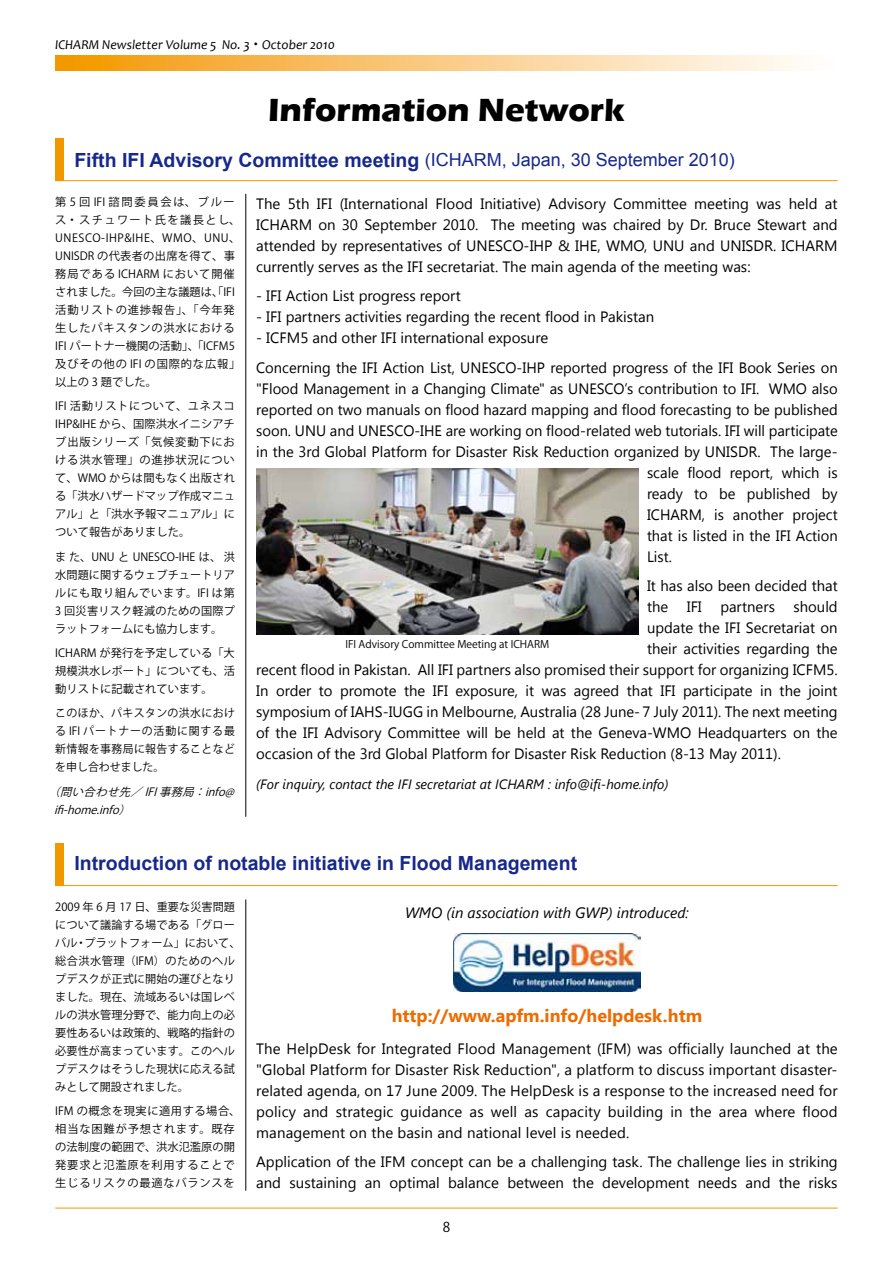
<style>
.page{position:relative;width:893px;height:1263px;background:#fff}
.page>*{position:absolute;margin:0;border:0;box-sizing:border-box;transform-origin:0 0}
.t1{font:700 33px "Eras ITC";color:#000}
.t2{font:700 19.5px "Arial";color:#17288b}
.t3{font:700 18px "Segoe UI";color:#ed6c00}
.t4{font:15px/21px "Segoe UI";color:#000;text-align:justify}
.t5{font:italic 15px "Segoe UI";color:#000}
.t6{font:italic 13.5px "Segoe UI";color:#000}
.t7{font:italic 13.5px "Candara";color:#000}
.t8{font:13.5px "Koz Go Pro";color:#000}
.t9{font:11.25px/18px "Koz Go Pro";letter-spacing:.01em;color:#000;text-align:justify}
.t10{font:11.25px/18px "Koz Go Pro";letter-spacing:.045em;color:#000}
.t11{font:11.25px/18px "Koz Go Pro";letter-spacing:.07em;color:#000}
.t12{font:italic 11.25px/18px "Koz Go Pro";color:#000}
.t13{font:10.5px "Koz Go Pro";color:#000}
.s1{font-family:"Koz Min Pro";font-style:normal}
.s2{font-weight:400;font-size:18px}
</style>
<div class="page">
<svg style="left:55px;top:55px;width:746px;height:15px;background:#f9c97e"></svg>
<hr style="left:55px;top:1208px;width:783px;height:1px;background:#f39700">
<div style="left:55px;top:843px;width:9px;height:43px;background:#f39700"></div>
<hr style="left:55px;top:885px;width:783px;height:1px;background:#f39700">
<hr style="left:246px;top:899px;width:1px;height:292px;background:#000">
<hr style="left:246px;top:194px;width:1px;height:623px;background:#000">
<div style="left:55px;top:138px;width:9px;height:43px;background:#f39700"></div>
<hr style="left:55px;top:180px;width:783px;height:1px;background:#f39700">
<img style="left:454px;top:933px;width:186px;height:59px">
<img style="left:256px;top:468px;width:382px;height:166px">
<p class="t7" style="left:55px;top:36px;width:281px">ICHARM Newsletter Volume 5 No. 3 <span class="s1">・</span> October 2010</p>
<h1 class="t1" style="left:268px;top:91px;width:358px">Information Network</h1>
<h2 class="t2" style="left:74px;top:147px;width:662px">Fifth IFI Advisory Committee meeting <span class="s2">(ICHARM, Japan, 30 September 2010)</span></h2>
<p class="t10" style="left:55px;top:193px;width:187px">第 5 回 IFI 諮問委員会は、ブルース・スチュワート氏を議長とし、<br>UNESCO-IHP&amp;IHE、WMO、UNU、<br>UNISDR の代表者の出席を得て、事務局である ICHARM において開催されました。今回の主な議題は、「IFI活動リストの進捗報告」、「今年発生したパキスタンの洪水における<br>IFI パートナー機関の活動」、「ICFM5及びその他の IFI の国際的な広報」以上の 3 題でした。</p>
<p class="t9" style="left:55px;top:397px;width:181px">IFI 活動リストについて、ユネスコIHP&amp;IHE から、国際洪水イニシアチブ出版シリーズ「気候変動下における洪水管理」の進捗状況について、WMO からは間もなく出版される「洪水ハザードマップ作成マニュアル」と「洪水予報マニュアル」について報告がありました。</p>
<p class="t9" style="left:55px;top:548px;width:181px">また、UNU と UNESCO-IHE は、洪水問題に関するウェブチュートリアルにも取り組んでいます。IFI は第3 回災害リスク軽減のための国際プラットフォームにも協力します。</p>
<p class="t9" style="left:55px;top:644px;width:181px">ICHARM が発行を予定している「大規模洪水レポート」についても、活動リストに記載されています。</p>
<p class="t9" style="left:55px;top:704px;width:181px">このほか、パキスタンの洪水における IFI パートナーの活動に関する最新情報を事務局に報告することなどを申し合わせました。</p>
<p class="t12" style="left:54px;top:783px;width:185px;text-indent:-6px">（問い合わせ先／ IFI 事務局：info@ ifi-home.info）</p>
<p class="t4" style="left:256px;top:192px;width:583px">The 5th IFI (International Flood Initiative) Advisory Committee meeting was held at ICHARM on 30 September 2010. The meeting was chaired by Dr. Bruce Stewart and attended by representatives of UNESCO-IHP &amp; IHE, WMO, UNU and UNISDR. ICHARM currently serves as the IFI secretariat. The main agenda of the meeting was:</p>
<p class="t4" style="left:256px;top:285px;width:206px">- IFI Action List progress report</p>
<p class="t4" style="left:256px;top:306px;width:400px">- IFI partners activities regarding the recent flood in Pakistan</p>
<p class="t4" style="left:256px;top:322px;width:583px;line-height:29.5px">- ICFM5 and other IFI international exposure<br>Concerning the IFI Action List, UNESCO-IHP reported progress of the IFI Book Series on</p>
<p class="t4" style="left:256px;top:377px;width:583px">"Flood Management in a Changing Climate" as UNESCO’s contribution to IFI. WMO also</p>
<p class="t4" style="left:256px;top:398px;width:583px">reported on two manuals on flood hazard mapping and flood forecasting to be published</p>
<p class="t4" style="left:256px;top:419px;width:583px">soon. UNU and UNESCO-IHE are working on flood-related web tutorials. IFI will participate</p>
<p class="t4" style="left:256px;top:440px;width:583px">in the 3rd Global Platform for Disaster Risk Reduction organized by UNISDR. The large-</p>
<p class="t4" style="left:647px;top:461px;width:192px">scale flood report, which is</p>
<p class="t4" style="left:647px;top:482px;width:192px">ready to be published by</p>
<p class="t4" style="left:647px;top:503px;width:192px">ICHARM, is another project</p>
<p class="t4" style="left:647px;top:524px;width:192px">that is listed in the IFI Action</p>
<p class="t4" style="left:647px;top:545px;width:26px">List.</p>
<p class="t4" style="left:647px;top:575px;width:192px">It has also been decided that</p>
<p class="t4" style="left:647px;top:596px;width:192px">the IFI partners should</p>
<p class="t4" style="left:647px;top:617px;width:192px">update the IFI Secretariat on</p>
<p class="t4" style="left:647px;top:638px;width:192px">their activities regarding the</p>
<p class="t4" style="left:256px;top:659px;width:583px">recent flood in Pakistan. All IFI partners also promised their support for organizing ICFM5.</p>
<p class="t4" style="left:256px;top:680px;width:583px">In order to promote the IFI exposure, it was agreed that IFI participate in the joint</p>
<p class="t4" style="left:256px;top:701px;width:583px">symposium of IAHS-IUGG in Melbourne, Australia (28 June- 7 July 2011). The next meeting</p>
<p class="t4" style="left:256px;top:722px;width:583px">of the IFI Advisory Committee will be held at the Geneva-WMO Headquarters on the</p>
<p class="t4" style="left:256px;top:743px;width:526px">occasion of the 3rd Global Platform for Disaster Risk Reduction (8-13 May 2011).</p>
<p class="t6" style="left:256px;top:774px;width:414px">(For inquiry, contact the IFI secretariat at ICHARM : info@ifi-home.info)</p>
<p class="t13" style="left:345px;top:637px;width:205px">IFI Advisory Committee Meeting at ICHARM</p>
<h2 class="t2" style="left:74px;top:850px;width:504px">Introduction of notable initiative in Flood Management</h2>
<p class="t9" style="left:55px;top:898px;width:187px;text-align:left">2009 年 6 月 17 日、重要な災害問題について議論する場である「グローバル・プラットフォーム」において、総合洪水管理（IFM）のためのヘルプデスクが正式に開始の運びとなりました。現在、流域あるいは国レベルの洪水管理分野で、能力向上の必要性あるいは政策的、戦略的指針の必要性が高まっています。このヘルプデスクはそうした現状に応える試みとして開設されました。</p>
<p class="t11" style="left:55px;top:1102px;width:187px">IFM の概念を現実に適用する場合、相当な困難が予想されます。既存の法制度の範囲で、洪水氾濫原の開発要求と氾濫原を利用することで生じるリスクの最適なバランスを</p>
<p class="t5" style="left:405px;top:902px;width:285px">WMO (in association with GWP) introduced:</p>
<p class="t3" style="left:392px;top:1002px;width:312px">http://www.apfm.info/helpdesk.htm</p>
<p class="t4" style="left:256px;top:1037px;width:583px">The HelpDesk for Integrated Flood Management (IFM) was officially launched at the "Global Platform for Disaster Risk Reduction", a platform to discuss important disaster&shy;related agenda, on 17 June 2009. The HelpDesk is a response to the increased need for policy and strategic guidance as well as capacity building in the area where flood management on the basin and national level is needed.</p>
<p class="t4" style="left:256px;top:1151px;width:583px">Application of the IFM concept can be a challenging task. The challenge lies in striking and sustaining an optimal balance between the development needs and the risks</p>
<p class="t8" style="left:443px;top:1219px;width:9px">8</p>
</div>
